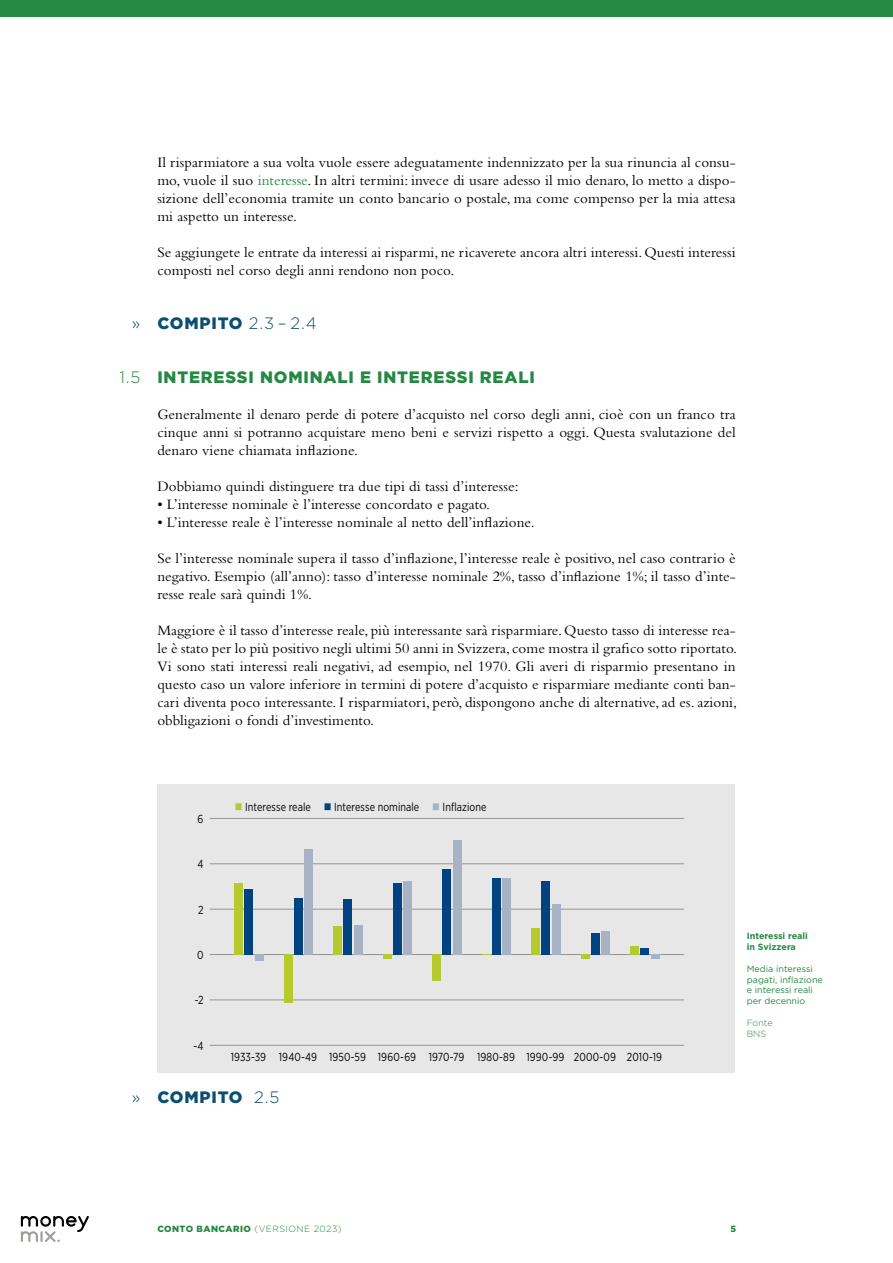
<style>
.page{position:relative;width:893px;height:1263px;background:#fff}
.page>*{position:absolute;margin:0;border:0;box-sizing:border-box;transform-origin:0 0}
.t1{font:900 16.5px "Gotham";letter-spacing:.05em;color:#258843}
.t2{font:900 16.5px "Gotham";letter-spacing:.05em;color:#0b4e70}
.t3{font:300 16.5px "Gotham";color:#258843}
.t4{font:300 16.5px "Gotham";color:#0b4e70}
.t5{font:15px/18px "Bembo Std";letter-spacing:.005em;color:#000;text-align:justify}
.t6{font:11.7px "Gotham Narrow";letter-spacing:.005em;color:#000;scale:.9 1}
.t7{font:9px/10.8px "Gotham";color:#258843}
.t8{font:300 9px "Gotham";letter-spacing:.05em;color:#258843}
.t9{font:700 9px/10.8px "Gotham";color:#258843}
.t10{font:300 9px/10.8px "Gotham";color:#258843}
.t11{font:900 9px "Gotham";color:#258843}
.s1{color:#258843}
.s2{font-weight:300}
.s3{color:#b5ca2e}
.s4{color:#004380}
.s5{color:#a7b3c4}
.s6{font-weight:900}
</style>
<div class="page">
<div style="left:0;top:0;width:893px;height:17px;background:#258843"></div>
<svg style="left:21px;top:1216px;width:68px;height:26px"></svg>
<div style="left:157px;top:784px;width:578px;height:289px;background:#e7e7e7"></div>
<hr style="left:210px;top:1045px;width:474px;height:1px;background:#959490">
<hr style="left:210px;top:999px;width:474px;height:1px;background:#959490">
<hr style="left:210px;top:954px;width:474px;height:1px;background:#959490">
<hr style="left:210px;top:909px;width:474px;height:1px;background:#959490">
<hr style="left:210px;top:863px;width:474px;height:1px;background:#959490">
<hr style="left:210px;top:818px;width:474px;height:1px;background:#959490">
<div style="left:234px;top:883px;width:9px;height:71px;background:#b5ca2e"></div>
<div style="left:284px;top:954px;width:8px;height:49px;background:#b5ca2e"></div>
<div style="left:333px;top:926px;width:9px;height:28px;background:#b5ca2e"></div>
<div style="left:383px;top:954px;width:8px;height:5px;background:#b5ca2e"></div>
<div style="left:432px;top:954px;width:9px;height:27px;background:#b5ca2e"></div>
<div style="left:531px;top:928px;width:9px;height:26px;background:#b5ca2e"></div>
<div style="left:581px;top:954px;width:8px;height:5px;background:#b5ca2e"></div>
<div style="left:630px;top:946px;width:9px;height:8px;background:#b5ca2e"></div>
<div style="left:245px;top:889px;width:8px;height:65px;background:#004380"></div>
<div style="left:294px;top:898px;width:9px;height:56px;background:#004380"></div>
<div style="left:344px;top:899px;width:8px;height:55px;background:#004380"></div>
<div style="left:393px;top:883px;width:8px;height:71px;background:#004380"></div>
<div style="left:443px;top:869px;width:8px;height:85px;background:#004380"></div>
<div style="left:492px;top:878px;width:8px;height:76px;background:#004380"></div>
<div style="left:542px;top:881px;width:8px;height:73px;background:#004380"></div>
<div style="left:591px;top:933px;width:8px;height:21px;background:#004380"></div>
<div style="left:641px;top:948px;width:8px;height:6px;background:#004380"></div>
<div style="left:255px;top:954px;width:8px;height:7px;background:#a7b3c4"></div>
<div style="left:305px;top:849px;width:8px;height:105px;background:#a7b3c4"></div>
<div style="left:354px;top:925px;width:8px;height:29px;background:#a7b3c4"></div>
<div style="left:404px;top:881px;width:8px;height:73px;background:#a7b3c4"></div>
<div style="left:453px;top:840px;width:8px;height:114px;background:#a7b3c4"></div>
<div style="left:503px;top:878px;width:8px;height:76px;background:#a7b3c4"></div>
<div style="left:552px;top:904px;width:8px;height:50px;background:#a7b3c4"></div>
<div style="left:602px;top:930px;width:8px;height:24px;background:#a7b3c4"></div>
<div style="left:651px;top:954px;width:8px;height:5px;background:#a7b3c4"></div>
<p class="t4" style="left:132px;top:313px;width:10px">»</p>
<p class="t3" style="left:119px;top:367px;width:22px">1.5</p>
<p class="t5" style="left:157px;top:153px;width:580px">Il risparmiatore a sua volta vuole essere adeguatamente indennizzato per la sua rinuncia al consu&shy;mo, vuole il suo <span class="s1">interesse</span>. In altri termini: invece di usare adesso il mio denaro, lo metto a dispo&shy;sizione dell’economia tramite un conto bancario o postale, ma come compenso per la mia attesa mi aspetto un interesse.</p>
<p class="t5" style="left:157px;top:243px;width:580px">Se aggiungete le entrate da interessi ai risparmi, ne ricaverete ancora altri interessi. Questi interessi composti nel corso degli anni rendono non poco.</p>
<p class="t2" style="left:157px;top:312px;width:161px">COMPITO <span class="s2">2.3 – 2.4</span></p>
<p class="t1" style="left:157px;top:366px;width:379px">INTERESSI NOMINALI E INTERESSI REALI</p>
<p class="t5" style="left:157px;top:405px;width:580px">Generalmente il denaro perde di potere d’acquisto nel corso degli anni, cioè con un franco tra cinque anni si potranno acquistare meno beni e servizi rispetto a oggi. Questa svalutazione del denaro viene chiamata inflazione.</p>
<p class="t5" style="left:157px;top:477px;width:363px">Dobbiamo quindi distinguere tra due tipi di tassi d’interesse:</p>
<p class="t5" style="left:157px;top:495px;width:334px">• L’interesse nominale è l’interesse concordato e pagato.</p>
<p class="t5" style="left:157px;top:513px;width:379px">• L’interesse reale è l’interesse nominale al netto dell’inflazione.</p>
<p class="t5" style="left:157px;top:549px;width:580px">Se l’interesse nominale supera il tasso d’inflazione, l’interesse reale è positivo, nel caso contrario è negativo. Esempio (all’anno): tasso d’interesse nominale 2%, tasso d’inflazione 1%; il tasso d’inte&shy;resse reale sarà quindi 1%.</p>
<p class="t5" style="left:157px;top:621px;width:581px">Maggiore è il tasso d’interesse reale, più interessante sarà risparmiare. Questo tasso di interesse rea&shy;le è stato per lo più positivo negli ultimi 50 anni in Svizzera, come mostra il grafico sotto riportato.<br>Vi sono stati interessi reali negativi, ad esempio, nel 1970. Gli averi di risparmio presentano in questo caso un valore inferiore in termini di potere d’acquisto e risparmiare mediante conti ban&shy;cari diventa poco interessante. I risparmiatori, però, dispongono anche di alternative, ad es. azioni, obbligazioni o fondi d’investimento.</p>
<p class="t4" style="left:132px;top:1087px;width:10px">»</p>
<p class="t6" style="left:198px;top:811px;width:8px">6</p>
<p class="t6" style="left:197px;top:857px;width:8px">4</p>
<p class="t6" style="left:198px;top:902px;width:8px">2</p>
<p class="t6" style="left:197px;top:947px;width:9px">0</p>
<p class="t6" style="left:195px;top:993px;width:11px">-2</p>
<p class="t6" style="left:193px;top:1038px;width:13px">-4</p>
<p class="t6" style="left:235px;top:800px;width:281px"><span class="s3">■</span> Interesse reale <span class="s4">■</span> Interesse nominale <span class="s5">■</span> Inflazione</p>
<p class="t6" style="left:231px;top:1049px;width:481px">1933-39 1940-49 1950-59 1960-69 1970-79 1980-89 1990-99 2000-09 2010-19</p>
<p class="t2" style="left:157px;top:1086px;width:124px">COMPITO <span class="s2">2.5</span></p>
<p class="t9" style="left:747px;top:931px;width:63px">Interessi reali in Svizzera</p>
<p class="t7" style="left:747px;top:963px;width:78px">Media interessi pagati, inflazione e interessi reali per decennio</p>
<p class="t10" style="left:747px;top:1017px;width:27px">Fonte<br>BNS</p>
<p class="t8" style="left:157px;top:1223px;width:186px"><span class="s6">CONTO BANCARIO</span> (VERSIONE 2023)</p>
<p class="t11" style="left:731px;top:1223px;width:7px">5</p>
</div>
